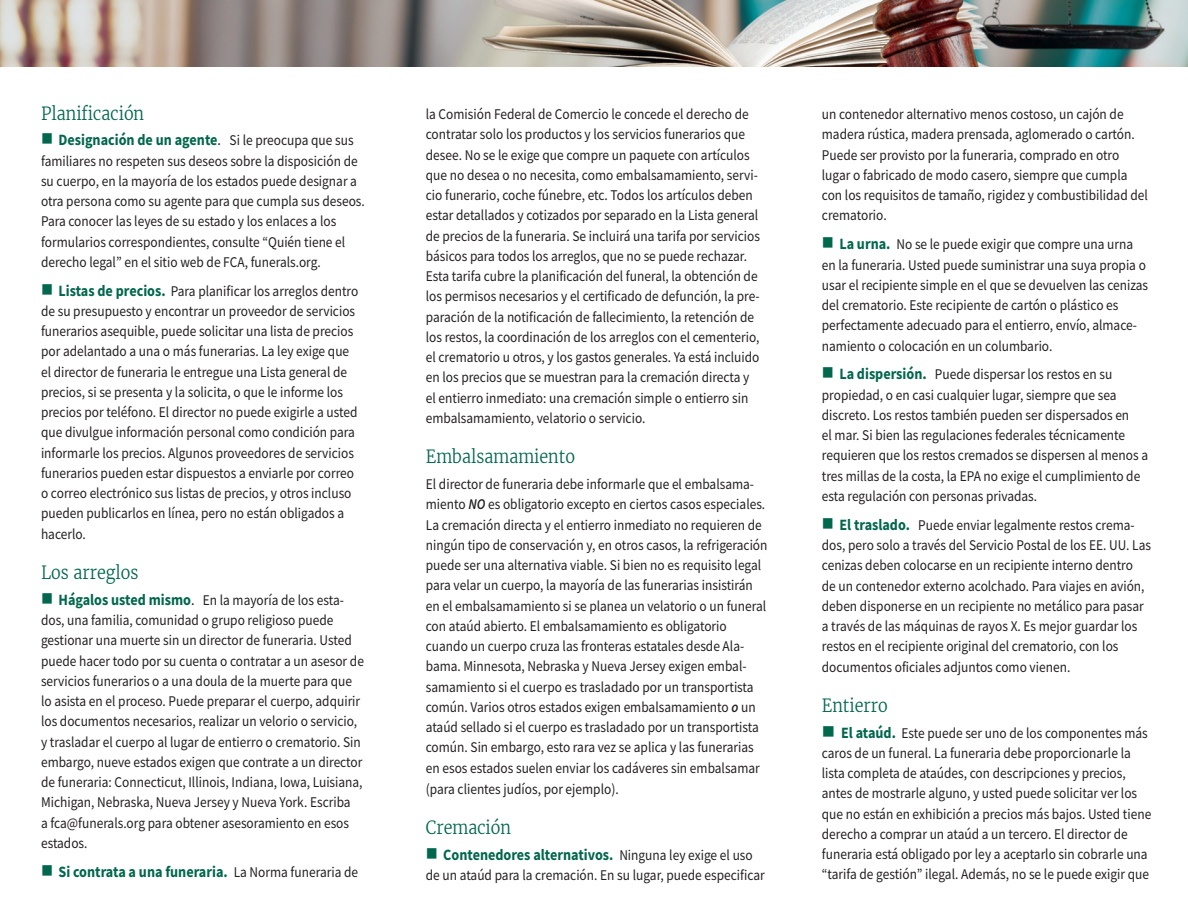
<style>
.page{position:relative;width:1188px;height:918px;background:#fff}
.page>*{position:absolute;margin:0;border:0;box-sizing:border-box;transform-origin:0 0}
.t1{font:300 18px "Merriweather";color:#01674d;scale:.9 1}
.t2{font:700 15.75px "Source Sans Pro";color:#01674d;scale:.9 1}
.t3{font:14.85px/20.2px "Source Sans Pro";color:#231f20;scale:.9 1}
.s1{font-family:"Merriweather";font-weight:300;color:#231f20}
.s2{font-weight:400;font-size:14.85px;color:#231f20}
.s3{color:#01674d}
.s4{font-weight:700;font-size:15.75px;color:#01674d}
.s5{font-family:"Merriweather";font-weight:300;font-size:15.75px}
.s6{font-weight:600;font-style:italic}
</style>
<div class="page">
<img style="left:0;top:0;width:1188px;height:67px">
<p class="t1" style="left:41px;top:102px;width:116px">Planificación</p>
<p class="t2" style="left:41px;top:129px;width:349px">■ Designación de un agente<span class="s1">.</span> <span class="s2">Si le preocupa que sus</span></p>
<p class="t3" style="left:41px;top:150px;width:361px">familiares no respeten sus deseos sobre la disposición de su cuerpo, en la mayoría de los estados puede designar a otra persona como su agente para que cumpla sus deseos.<br>Para conocer las leyes de su estado y los enlaces a los formularios correspondientes, consulte “Quién tiene el derecho legal” en el sitio web de FCA, funerals.org.</p>
<p class="t3" style="left:41px;top:281px;width:354px"><span class="s3">■</span> <span class="s4">Listas de precios.</span> Para planificar los arreglos dentro de su presupuesto y encontrar un proveedor de servicios funerarios asequible, puede solicitar una lista de precios por adelantado a una o más funerarias. La ley exige que el director de funeraria le entregue una Lista general de precios, si se presenta y la solicita, o que le informe los precios por teléfono. El director no puede exigirle a usted que divulgue información personal como condición para informarle los precios. Algunos proveedores de servicios funerarios pueden estar dispuestos a enviarle por correo o correo electrónico sus listas de precios, y otros incluso pueden publicarlos en línea, pero no están obligados a hacerlo.</p>
<p class="t1" style="left:41px;top:562px;width:110px">Los arreglos</p>
<p class="t3" style="left:41px;top:590px;width:360px"><span class="s3">■</span> <span class="s4">Hágalos usted mismo</span><span class="s5">.</span> En la mayoría de los esta&shy;dos, una familia, comunidad o grupo religioso puede gestionar una muerte sin un director de funeraria. Usted puede hacer todo por su cuenta o contratar a un asesor de servicios funerarios o a una doula de la muerte para que lo asista en el proceso. Puede preparar el cuerpo, adquirir los documentos necesarios, realizar un velorio o servicio, y trasladar el cuerpo al lugar de entierro o crematorio. Sin embargo, nueve estados exigen que contrate a un director de funeraria: Connecticut, Illinois, Indiana, Iowa, Luisiana, Michigan, Nebraska, Nueva Jersey y Nueva York. Escriba<br>a fca@funerals.org para obtener asesoramiento en esos estados.</p>
<p class="t2" style="left:41px;top:861px;width:354px">■ Si contrata a una funeraria. <span class="s2">La Norma funeraria de</span></p>
<p class="t3" style="left:426px;top:104px;width:373px">la Comisión Federal de Comercio le concede el derecho de contratar solo los productos y los servicios funerarios que desee. No se le exige que compre un paquete con artículos que no desea o no necesita, como embalsamamiento, servi&shy;cio funerario, coche fúnebre, etc. Todos los artículos deben estar detallados y cotizados por separado en la Lista general de precios de la funeraria. Se incluirá una tarifa por servicios básicos para todos los arreglos, que no se puede rechazar.<br>Esta tarifa cubre la planificación del funeral, la obtención de los permisos necesarios y el certificado de defunción, la pre&shy;paración de la notificación de fallecimiento, la retención de los restos, la coordinación de los arreglos con el cementerio, el crematorio u otros, y los gastos generales. Ya está incluido en los precios que se muestran para la cremación directa y el entierro inmediato: una cremación simple o entierro sin embalsamamiento, velatorio o servicio.</p>
<p class="t1" style="left:426px;top:446px;width:167px">Embalsamamiento</p>
<p class="t3" style="left:426px;top:474px;width:381px">El director de funeraria debe informarle que el embalsama&shy;miento <span class="s6">NO</span> es obligatorio excepto en ciertos casos especiales.<br>La cremación directa y el entierro inmediato no requieren de ningún tipo de conservación y, en otros casos, la refrigeración puede ser una alternativa viable. Si bien no es requisito legal para velar un cuerpo, la mayoría de las funerarias insistirán en el embalsamamiento si se planea un velatorio o un funeral con ataúd abierto. El embalsamamiento es obligatorio cuando un cuerpo cruza las fronteras estatales desde Ala&shy;bama. Minnesota, Nebraska y Nueva Jersey exigen embal&shy;samamiento si el cuerpo es trasladado por un transportista común. Varios otros estados exigen embalsamamiento <span class="s6">o</span> un ataúd sellado si el cuerpo es trasladado por un transportista común. Sin embargo, esto rara vez se aplica y las funerarias en esos estados suelen enviar los cadáveres sin embalsamar (para clientes judíos, por ejemplo).</p>
<p class="t1" style="left:426px;top:816px;width:96px">Cremación</p>
<p class="t2" style="left:426px;top:844px;width:365px">■ Contenedores alternativos. <span class="s2">Ninguna ley exige el uso</span></p>
<p class="t3" style="left:426px;top:865px;width:378px">de un ataúd para la cremación. En su lugar, puede especificar</p>
<p class="t3" style="left:822px;top:104px;width:364px">un contenedor alternativo menos costoso, un cajón de madera rústica, madera prensada, aglomerado o cartón.<br>Puede ser provisto por la funeraria, comprado en otro lugar o fabricado de modo casero, siempre que cumpla con los requisitos de tamaño, rigidez y combustibilidad del crematorio.</p>
<p class="t3" style="left:822px;top:234px;width:364px"><span class="s3">■</span> <span class="s4">La urna.</span> No se le puede exigir que compre una urna en la funeraria. Usted puede suministrar una suya propia o usar el recipiente simple en el que se devuelven las cenizas del crematorio. Este recipiente de cartón o plástico es perfectamente adecuado para el entierro, envío, almace&shy;namiento o colocación en un columbario.</p>
<p class="t3" style="left:822px;top:364px;width:364px"><span class="s3">■</span> <span class="s4">La dispersión.</span> Puede dispersar los restos en su propiedad, o en casi cualquier lugar, siempre que sea discreto. Los restos también pueden ser dispersados en<br>el mar. Si bien las regulaciones federales técnicamente requieren que los restos cremados se dispersen al menos a tres millas de la costa, la EPA no exige el cumplimiento de esta regulación con personas privadas.</p>
<p class="t3" style="left:822px;top:515px;width:367px"><span class="s3">■</span> <span class="s4">El traslado.</span> Puede enviar legalmente restos crema&shy;dos, pero solo a través del Servicio Postal de los EE. UU. Las cenizas deben colocarse en un recipiente interno dentro<br>de un contenedor externo acolchado. Para viajes en avión, deben disponerse en un recipiente no metálico para pasar a través de las máquinas de rayos X. Es mejor guardar los restos en el recipiente original del crematorio, con los documentos oficiales adjuntos como vienen.</p>
<p class="t1" style="left:822px;top:694px;width:75px">Entierro</p>
<p class="t3" style="left:822px;top:723px;width:368px"><span class="s3">■</span> <span class="s4">El ataúd.</span> Este puede ser uno de los componentes más caros de un funeral. La funeraria debe proporcionarle la lista completa de ataúdes, con descripciones y precios, antes de mostrarle alguno, y usted puede solicitar ver los que no están en exhibición a precios más bajos. Usted tiene derecho a comprar un ataúd a un tercero. El director de funeraria está obligado por ley a aceptarlo sin cobrarle una “tarifa de gestión” ilegal. Además, no se le puede exigir que</p>
</div>
